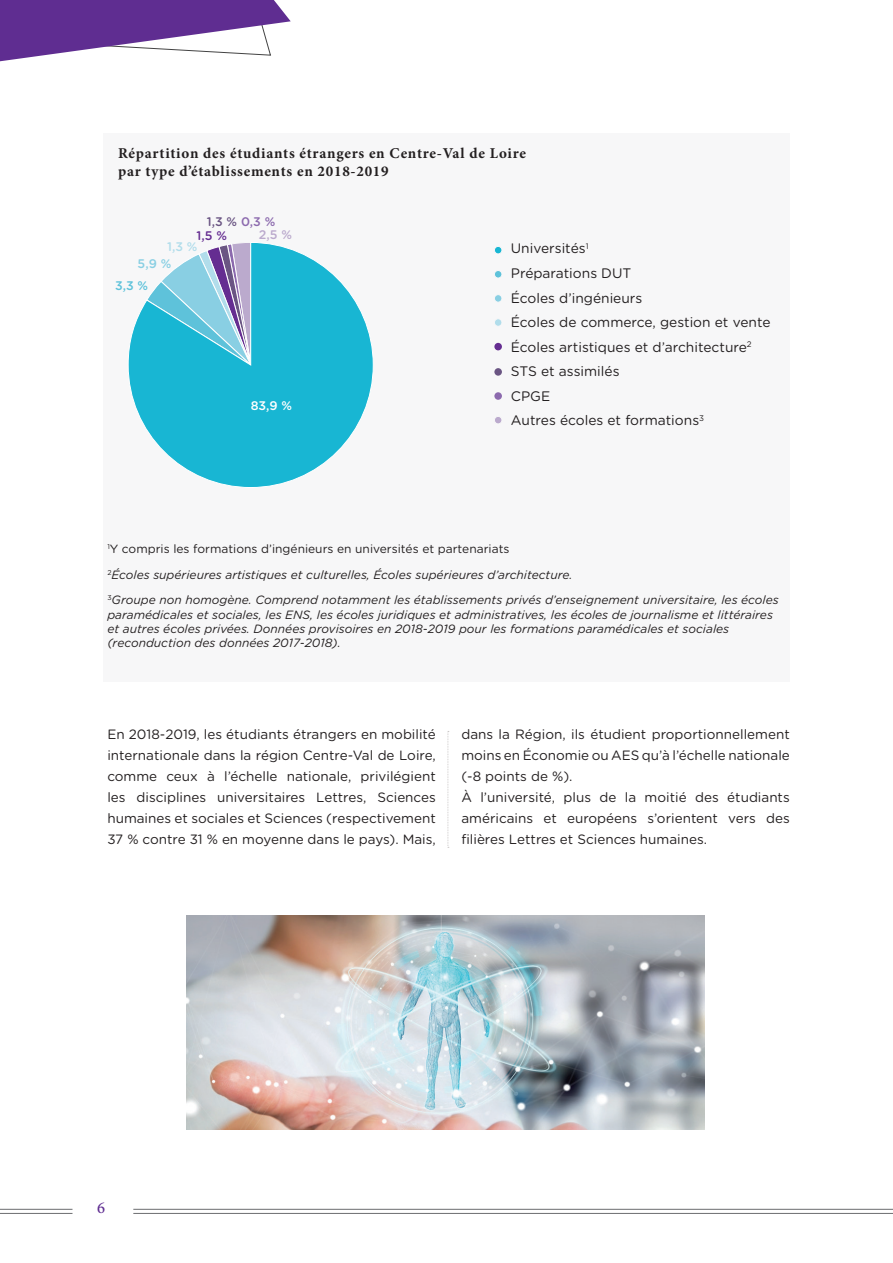
<style>
.page{position:relative;width:893px;height:1263px;background:#fff}
.page>*{position:absolute;margin:0;border:0;box-sizing:border-box;transform-origin:0 0}
.t1{font:500 16.5px "Minion Pro";color:#5f2d91}
.t2{font:700 15px "Minion Pro";letter-spacing:.05em;color:#231f20}
.t3{font:13.8px/24.6px "Gotham Rounded";color:#231f20}
.t4{font:13.5px/21px "Gotham Rounded";color:#231f20;text-align:justify}
.t5{font:500 12.45px/12.6px "Gotham Rounded";color:#6a5583}
.t6{font:500 12.45px "Gotham Rounded";color:#fff}
.t7{font:500 12.45px "Gotham Rounded";color:#5ec2da}
.t8{font:500 12.45px "Gotham Rounded";color:#89cfe3}
.t9{font:500 12.45px "Gotham Rounded";color:#b1ddeb}
.t10{font:500 12.45px "Gotham Rounded";color:#652d91}
.t11{font:italic 12px/14.4px "Gotham Rounded";color:#231f20}
.t12{font:12px "Gotham Rounded";color:#231f20}
.s1{color:#8c6aae}
.s2{color:#bbaacd}
</style>
<div class="page">
<hr style="left:133px;top:1209px;width:760px;height:1px;background:#6c6d70">
<hr style="left:133px;top:1213px;width:760px;height:1px;background:#6c6d70">
<hr style="left:0;top:1209px;width:72px;height:1px;background:#6c6d70">
<hr style="left:0;top:1213px;width:72px;height:1px;background:#6c6d70">
<svg style="left:0;top:0;width:291px;height:62px"></svg>
<svg style="left:448px;top:731px;width:1px;height:117px"></svg>
<img style="left:186px;top:915px;width:519px;height:215px">
<div style="left:103px;top:133px;width:687px;height:549px;background:#f7f7f8"></div>
<div style="left:494px;top:246px;width:8px;height:8px;background:#18b6d3;border-radius:50%"></div>
<div style="left:494px;top:246px;width:8px;height:8px;border:1px solid #f7f7f8;border-radius:50%"></div>
<div style="left:494px;top:270px;width:8px;height:8px;background:#5ec2da;border-radius:50%"></div>
<div style="left:494px;top:270px;width:8px;height:8px;border:1px solid #f7f7f8;border-radius:50%"></div>
<div style="left:494px;top:295px;width:8px;height:7px;background:#89cfe3;border-radius:50%"></div>
<div style="left:494px;top:294px;width:8px;height:8px;border:1px solid #f7f7f8;border-radius:50%"></div>
<div style="left:494px;top:319px;width:8px;height:7px;background:#b1ddeb;border-radius:50%"></div>
<div style="left:494px;top:318px;width:8px;height:9px;border:1px solid #f7f7f8;border-radius:50%"></div>
<div style="left:494px;top:343px;width:8px;height:7px;background:#652d91;border-radius:50%"></div>
<div style="left:494px;top:368px;width:8px;height:8px;background:#6a5583;border-radius:50%"></div>
<div style="left:494px;top:392px;width:8px;height:8px;background:#8c6aae;border-radius:50%"></div>
<div style="left:494px;top:416px;width:8px;height:8px;background:#bbaacd;border-radius:50%"></div>
<div style="left:494px;top:416px;width:8px;height:8px;border:1px solid #f7f7f8;border-radius:50%"></div>
<svg style="left:128px;top:243px;width:245px;height:244px"></svg>
<p class="t2" style="left:118px;top:143px;width:410px">Répartition des étudiants étrangers en Centre-Val de Loire</p>
<p class="t2" style="left:118px;top:161px;width:272px">par type d’établissements en 2018-2019</p>
<p class="t5" style="left:259px;top:215px;width:35px;text-indent:-52px">1,3 % <span class="s1">0,3 %<br></span><span class="s2">2,5 %</span></p>
<p class="t10" style="left:197px;top:227px;width:32px">1,5 %</p>
<p class="t9" style="left:167px;top:238px;width:32px">1,3 %</p>
<p class="t8" style="left:138px;top:254px;width:35px">5,9 %</p>
<p class="t7" style="left:115px;top:277px;width:35px">3,3 %</p>
<p class="t6" style="left:251px;top:397px;width:43px">83,9 %</p>
<p class="t3" style="left:511px;top:236px;width:261px">Universités<sup>1<br></sup>Préparations DUT<br>Écoles d’ingénieurs<br>Écoles de commerce, gestion et vente<br>Écoles artistiques et d’architecture<sup>2<br></sup>STS et assimilés<br>CPGE<br>Autres écoles et formations<sup>3</sup></p>
<p class="t12" style="left:107px;top:540px;width:404px"><sup>1</sup>Y compris les formations d’ingénieurs en universités et partenariats</p>
<p class="t11" style="left:107px;top:567px;width:467px"><sup>2</sup>Écoles supérieures artistiques et culturelles, Écoles supérieures d’architecture.</p>
<p class="t11" style="left:107px;top:592px;width:673px"><sup>3</sup>Groupe non homogène. Comprend notamment les établissements privés d’enseignement universitaire, les écoles paramédicales et sociales, les ENS, les écoles juridiques et administratives, les écoles de journalisme et littéraires et autres écoles privées. Données provisoires en 2018-2019 pour les formations paramédicales et sociales (reconduction des données 2017-2018).</p>
<p class="t4" style="left:107px;top:723px;width:330px">En 2018-2019, les étudiants étrangers en mobilité internationale dans la région Centre-Val de Loire, comme ceux à l’échelle nationale, privilégient les disciplines universitaires Lettres, Sciences humaines et sociales et Sciences (respectivement 37 % contre 31 % en moyenne dans le pays). Mais,</p>
<p class="t4" style="left:461px;top:723px;width:330px">dans la Région, ils étudient proportionnellement moins en Économie ou AES qu’à l’échelle nationale (-8 points de %).</p>
<p class="t4" style="left:461px;top:786px;width:330px">À l’université, plus de la moitié des étudiants américains et européens s’orientent vers des filières Lettres et Sciences humaines.</p>
<p class="t1" style="left:97px;top:1197px;width:9px">6</p>
</div>
